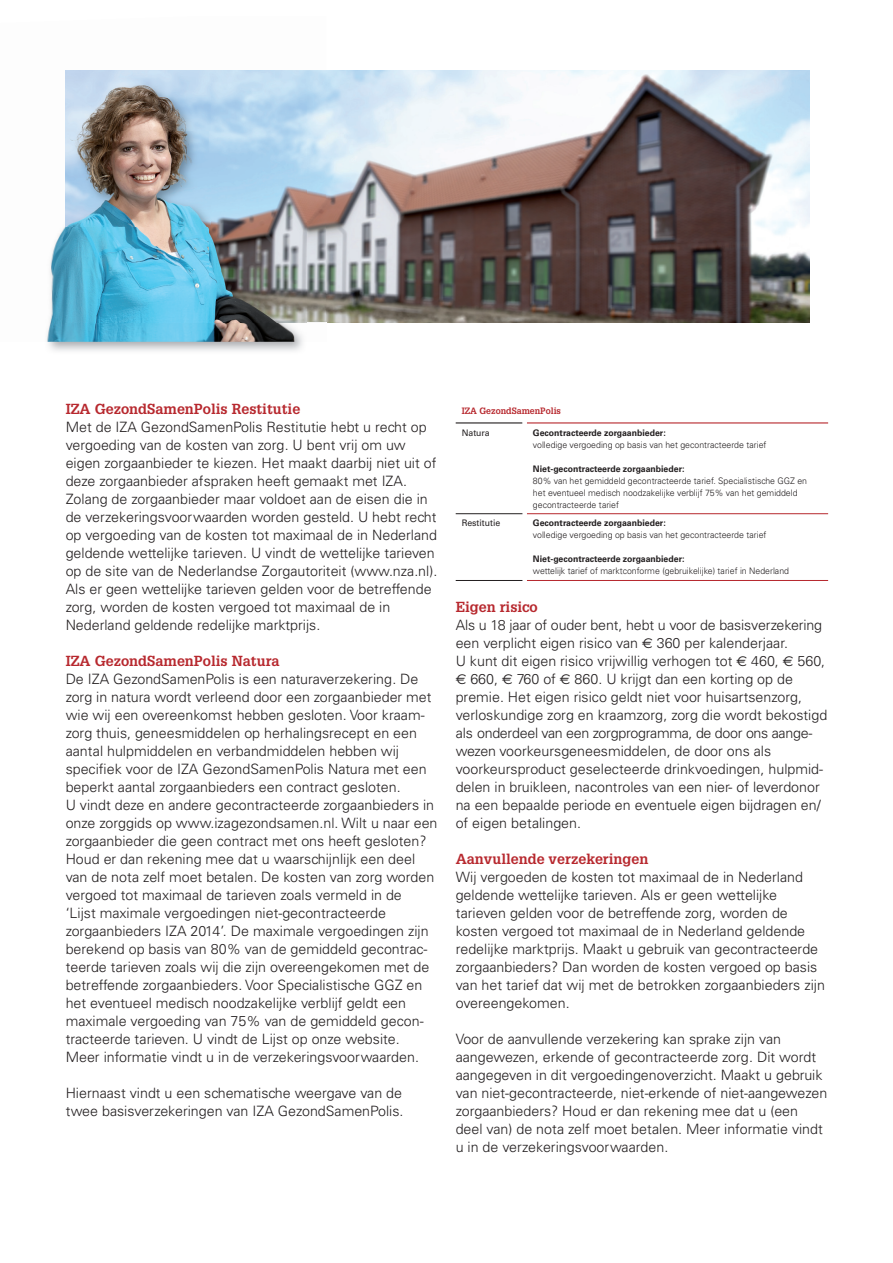
<style>
.page{position:relative;width:893px;height:1263px;background:#fff}
.page>*{position:absolute;margin:0;border:0;box-sizing:border-box;transform-origin:0 0}
.t1{font:300 14.25px/18px "Univers";color:#231f20}
.t2{font:700 14.25px "Glypha";color:#b7282e}
.t3{font:300 9px/12px "Univers";color:#231f20}
.t4{font:700 9px "Univers";color:#231f20}
.t5{font:700 9px "Glypha";color:#b7282e}
.t6{font:9px "Univers";color:#231f20}
.s1{font-family:"Euro Sans";font-weight:400}
</style>
<div class="page">
<hr style="left:456px;top:513px;width:66px;height:1px;background:#231f20">
<hr style="left:456px;top:580px;width:66px;height:1px;background:#231f20">
<hr style="left:456px;top:422px;width:66px;height:1px;background:#231f20">
<hr style="left:527px;top:422px;width:301px;height:1px;background:#b7282e">
<hr style="left:527px;top:513px;width:301px;height:1px;background:#b7282e">
<hr style="left:527px;top:580px;width:301px;height:1px;background:#b7282e">
<img style="left:274px;top:70px;width:535px;height:252px">
<img style="left:97px;top:322px;width:225px;height:20px">
<img style="left:47px;top:227px;width:50px;height:115px">
<img style="left:65px;top:82px;width:241px;height:240px">
<p class="t2" style="left:66px;top:400px;width:236px">IZA GezondSamenPolis Restitutie</p>
<p class="t1" style="left:66px;top:418px;width:373px">Met de IZA GezondSamenPolis Restitutie hebt u recht op vergoeding van de kosten van zorg. U bent vrij om uw eigen zorgaanbieder te kiezen. Het maakt daarbij niet uit of deze zorgaanbieder afspraken heeft gemaakt met IZA.<br>Zolang de zorgaanbieder maar voldoet aan de eisen die in de verzekeringsvoorwaarden worden gesteld. U hebt recht op vergoeding van de kosten tot maximaal de in Nederland geldende wettelijke tarieven. U vindt de wettelijke tarieven op de site van de Nederlandse Zorgautoriteit (www.nza.nl).<br>Als er geen wettelijke tarieven gelden voor de betreffende zorg, worden de kosten vergoed tot maximaal de in Nederland geldende redelijke marktprijs.</p>
<p class="t2" style="left:66px;top:652px;width:216px">IZA GezondSamenPolis Natura</p>
<p class="t1" style="left:66px;top:670px;width:373px">De IZA GezondSamenPolis is een naturaverzekering. De zorg in natura wordt verleend door een zorgaanbieder met wie wij een overeenkomst hebben gesloten. Voor kraam&shy;zorg thuis, geneesmiddelen op herhalingsrecept en een aantal hulpmiddelen en verbandmiddelen hebben wij specifiek voor de IZA GezondSamenPolis Natura met een beperkt aantal zorgaanbieders een contract gesloten.<br>U vindt deze en andere gecontracteerde zorgaanbieders in onze zorggids op www.izagezondsamen.nl. Wilt u naar een zorgaanbieder die geen contract met ons heeft gesloten?<br>Houd er dan rekening mee dat u waarschijnlijk een deel van de nota zelf moet betalen. De kosten van zorg worden vergoed tot maximaal de tarieven zoals vermeld in de<br>‘Lijst maximale vergoedingen niet-gecontracteerde zorgaanbieders IZA 2014’. De maximale vergoedingen zijn berekend op basis van 80% van de gemiddeld gecontrac&shy;teerde tarieven zoals wij die zijn overeengekomen met de betreffende zorgaanbieders. Voor Specialistische GGZ en het eventueel medisch noodzakelijke verblijf geldt een maximale vergoeding van 75% van de gemiddeld gecon&shy;tracteerde tarieven. U vindt de Lijst op onze website.<br>Meer informatie vindt u in de verzekeringsvoorwaarden.</p>
<p class="t1" style="left:66px;top:1084px;width:339px">Hiernaast vindt u een schematische weergave van de twee basisverzekeringen van IZA GezondSamenPolis.</p>
<p class="t5" style="left:462px;top:405px;width:101px">IZA GezondSamenPolis</p>
<p class="t6" style="left:462px;top:427px;width:30px">Natura</p>
<p class="t4" style="left:533px;top:427px;width:134px">Gecontracteerde zorgaanbieder:</p>
<p class="t3" style="left:533px;top:438px;width:235px">volledige vergoeding op basis van het gecontracteerde tarief</p>
<p class="t4" style="left:533px;top:463px;width:153px">Niet-gecontracteerde zorgaanbieder:</p>
<p class="t3" style="left:533px;top:474px;width:276px">80% van het gemiddeld gecontracteerde tarief. Specialistische GGZ en het eventueel medisch noodzakelijke verblijf 75% van het gemiddeld gecontracteerde tarief</p>
<p class="t6" style="left:462px;top:518px;width:40px">Restitutie</p>
<p class="t4" style="left:533px;top:518px;width:134px">Gecontracteerde zorgaanbieder:</p>
<p class="t3" style="left:533px;top:529px;width:235px">volledige vergoeding op basis van het gecontracteerde tarief</p>
<p class="t4" style="left:533px;top:554px;width:153px">Niet-gecontracteerde zorgaanbieder:</p>
<p class="t3" style="left:533px;top:565px;width:258px">wettelijk tarief of marktconforme (gebruikelijke) tarief in Nederland</p>
<p class="t2" style="left:456px;top:598px;width:84px">Eigen risico</p>
<p class="t1" style="left:456px;top:616px;width:373px">Als u 18 jaar of ouder bent, hebt u voor de basisverzekering een verplicht eigen risico van <span class="s1">€</span> 360 per kalenderjaar.<br>U kunt dit eigen risico vrijwillig verhogen tot <span class="s1">€</span> 460, <span class="s1">€</span> 560, <span class="s1">€</span> 660, <span class="s1">€</span> 760 of <span class="s1">€</span> 860. U krijgt dan een korting op de premie. Het eigen risico geldt niet voor huisartsenzorg, verlos kundige zorg en kraamzorg, zorg die wordt bekostigd als onder deel van een zorgprogramma, de door ons aange&shy;wezen voorkeursgeneesmiddelen, de door ons als voorkeurs product geselecteerde drinkvoedingen, hulpmid&shy;delen in bruikleen, nacontroles van een nier- of leverdonor na een bepaalde periode en eventuele eigen bijdragen en/ of eigen betalingen.</p>
<p class="t2" style="left:456px;top:850px;width:194px">Aanvullende verzekeringen</p>
<p class="t1" style="left:456px;top:868px;width:371px">Wij vergoeden de kosten tot maximaal de in Nederland geldende wettelijke tarieven. Als er geen wettelijke tarieven gelden voor de betreffende zorg, worden de kosten vergoed tot maximaal de in Nederland geldende redelijke marktprijs. Maakt u gebruik van gecontracteerde zorgaanbieders? Dan worden de kosten vergoed op basis van het tarief dat wij met de betrokken zorgaanbieders zijn overeengekomen.</p>
<p class="t1" style="left:456px;top:1030px;width:373px">Voor de aanvullende verzekering kan sprake zijn van aangewezen, erkende of gecontracteerde zorg. Dit wordt aangegeven in dit vergoedingenoverzicht. Maakt u gebruik van niet-gecontracteerde, niet-erkende of niet-aangewezen zorgaanbieders? Houd er dan rekening mee dat u (een deel van) de nota zelf moet betalen. Meer informatie vindt u in de verzekeringsvoorwaarden.</p>
</div>
